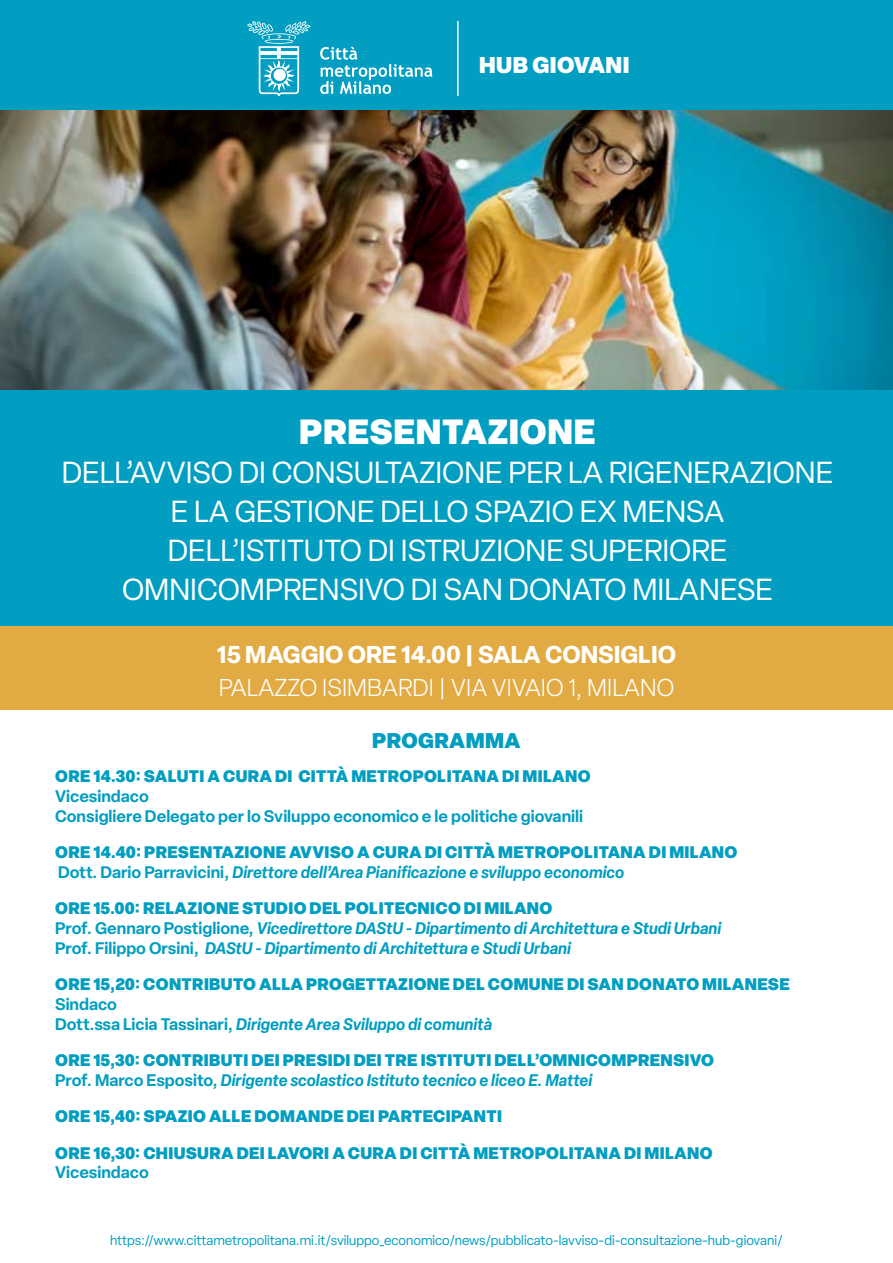
<style>
.page{position:relative;width:893px;height:1263px;background:#fff}
.page>*{position:absolute;margin:0;border:0;box-sizing:border-box;transform-origin:0 0}
.t1{font:900 34.5px "Elza";letter-spacing:.02em;color:#fff}
.t2{font:30px/39px "Elza";color:#fff;text-align:center}
.t3{font:300 24px "Elza";letter-spacing:.005em;color:#fff}
.t4{font:700 24px "Elza";color:#fff}
.t5{font:900 22.5px "Elza";letter-spacing:.02em;color:#fff}
.t6{font:900 21px "Elza";letter-spacing:.02em;color:#019ec1}
.t7{font:900 16.5px/19.8px "Elza";letter-spacing:.02em;color:#019ec1}
.t8{font:italic 600 16.5px/19.8px "Elza";color:#019ec1}
.t9{font:600 16.5px/19.8px "Elza";color:#019ec1}
.t10{font:13.5px "Elza";color:#019ec1}
.s1{font-weight:600}
.s2{font-weight:600;font-style:italic}
.s3{font-weight:900;font-style:normal}
.s4{font-style:normal}
</style>
<div class="page">
<img style="left:0;top:109px;width:893px;height:281px">
<div style="left:0;top:626px;width:893px;height:83px;background:#e1aa42"></div>
<div style="left:0;top:390px;width:893px;height:236px;background:#019ec1"></div>
<div style="left:0;top:0;width:893px;height:109px;background:#019ec1"></div>
<svg style="left:320px;top:47px;width:113px;height:47px"></svg>
<svg style="left:247px;top:21px;width:64px;height:75px"></svg>
<hr style="left:457px;top:21px;width:2px;height:75px;background:#fff">
<h3 class="t5" style="left:479px;top:49px;width:152px">HUB GIOVANI</h3>
<h1 class="t1" style="left:299px;top:406px;width:298px">PRESENTAZIONE</h1>
<h2 class="t2" style="left:62px;top:453px;width:773px">DELL’AVVISO DI CONSULTAZIONE PER LA RIGENERAZIONE E LA GESTIONE DELLO SPAZIO EX MENSA<br>DELL’ISTITUTO DI ISTRUZIONE SUPERIORE OMNICOMPRENSIVO DI SAN DONATO MILANESE</h2>
<h3 class="t4" style="left:217px;top:637px;width:461px">15 MAGGIO ORE 14.00 | SALA CONSIGLIO</h3>
<h3 class="t3" style="left:219px;top:672px;width:457px">PALAZZO ISIMBARDI | VIA VIVAIO 1, MILANO</h3>
<p class="t6" style="left:372px;top:725px;width:150px">PROGRAMMA</p>
<p class="t7" style="left:55px;top:766px;width:537px">ORE 14.30: SALUTI A CURA DI CITTÀ METROPOLITANA DI MILANO</p>
<p class="t9" style="left:55px;top:786px;width:529px">Vicesindaco<br>Consigliere Delegato per lo Sviluppo economico e le politiche giovanili</p>
<p class="t7" style="left:55px;top:842px;width:684px">ORE 14.40: PRESENTAZIONE AVVISO A CURA DI CITTÀ METROPOLITANA DI MILANO<br><span class="s1">Dott. Dario Parravicini,</span> <span class="s2">Direttore dell’Area Pianificazione e sviluppo economico</span></p>
<p class="t8" style="left:55px;top:898px;width:668px"><span class="s3">ORE 15.00: RELAZIONE STUDIO DEL POLITECNICO DI MILANO<br></span><span class="s4">Prof. Gennaro Postiglione,</span> Vicedirettore DAStU - Dipartimento di Architettura e Studi Urbani<br><span class="s4">Prof. Filippo Orsini,</span> DAStU - Dipartimento di Architettura e Studi Urbani</p>
<p class="t7" style="left:55px;top:974px;width:736px">ORE 15,20: CONTRIBUTO ALLA PROGETTAZIONE DEL COMUNE DI SAN DONATO MILANESE</p>
<p class="t8" style="left:55px;top:994px;width:439px"><span class="s4">Sindaco<br>Dott.ssa Licia Tassinari,</span> Dirigente Area Sviluppo di comunità</p>
<p class="t7" style="left:55px;top:1050px;width:660px">ORE 15,30: CONTRIBUTI DEI PRESIDI DEI TRE ISTITUTI DELL’OMNICOMPRENSIVO<br><span class="s1">Prof. Marco Esposito,</span> <span class="s2">Dirigente scolastico Istituto tecnico e liceo E. Mattei</span></p>
<p class="t7" style="left:55px;top:1106px;width:448px">ORE 15,40: SPAZIO ALLE DOMANDE DEI PARTECIPANTI</p>
<p class="t7" style="left:55px;top:1142px;width:659px">ORE 16,30: CHIUSURA DEI LAVORI A CURA DI CITTÀ METROPOLITANA DI MILANO</p>
<p class="t9" style="left:55px;top:1162px;width:95px">Vicesindaco</p>
<p class="t10" style="left:110px;top:1231px;width:674px">https://www.cittametropolitana.mi.it/sviluppo_economico/news/pubblicato-lavviso-di-consultazione-hub-giovani/</p>
</div>
